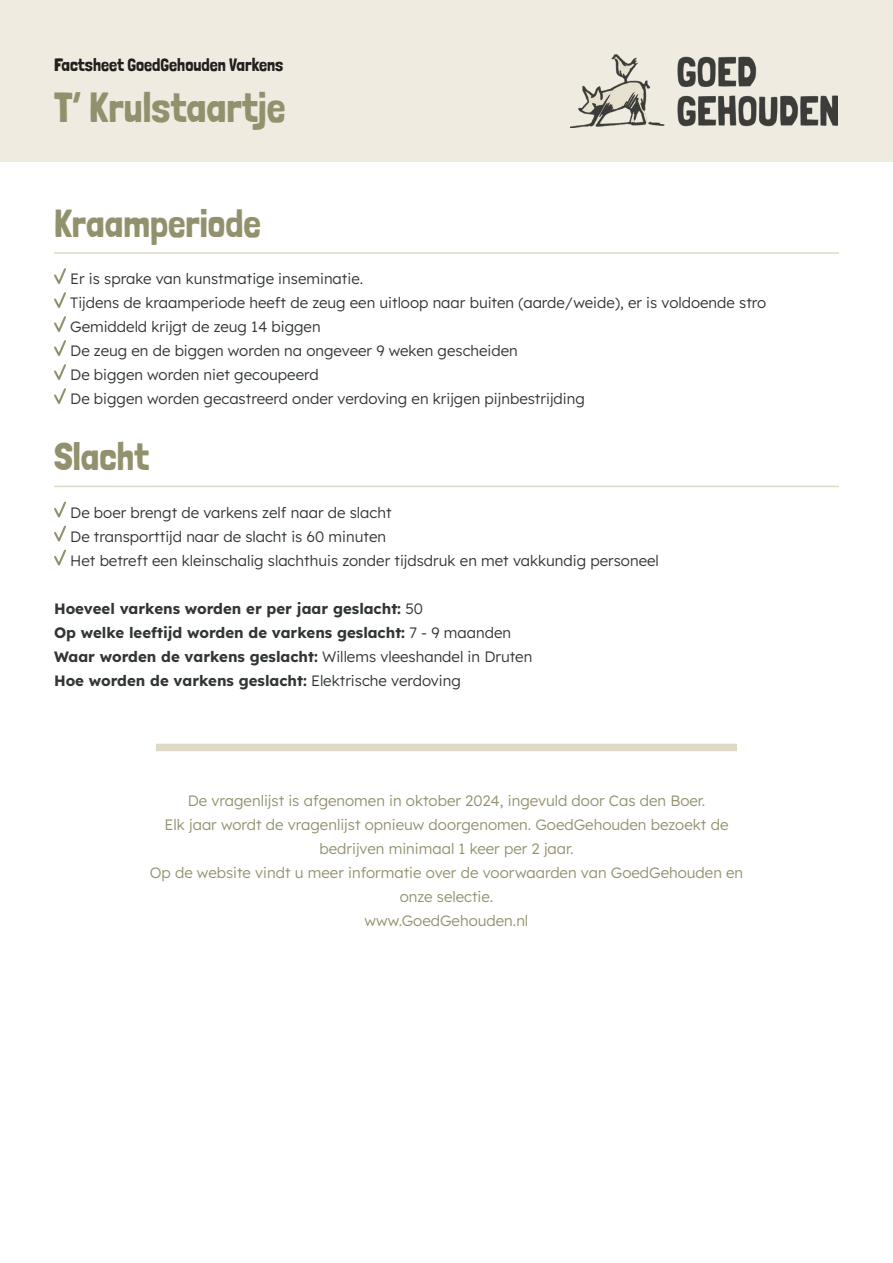
<style>
.page{position:relative;width:893px;height:1263px;background:#fff}
.page>*{position:absolute;margin:0;border:0;box-sizing:border-box;transform-origin:0 0}
.t1{font:42px "Londrina Solid";color:#93916d}
.Hoofdstuktitel{font:39px "Londrina Solid";color:#93916d}
.Body_tekst{font:18px "Londrina Solid";color:#231f20}
.Body_tekst-2{font:300 15px "Lexend";color:#313635}
.Body_tekst-3{font:300 15px/24px "Lexend";color:#93916d;text-align:center}
.Body_tekst-4{font:700 15px "Lexend";color:#313635}
.s1{font-weight:300}
</style>
<div class="page">
<hr style="left:54px;top:252px;width:785px;height:2px;background:#dedac5">
<svg style="left:54px;top:268px;width:12px;height:136px"></svg>
<hr style="left:54px;top:486px;width:785px;height:1px;background:#dedac5">
<svg style="left:54px;top:501px;width:12px;height:65px"></svg>
<div style="left:156px;top:744px;width:581px;height:7px;background:#dedac5"></div>
<div style="left:0;top:0;width:893px;height:162px;background:#efebe0"></div>
<img style="left:570px;top:54px;width:267px;height:73px">
<p class="Body_tekst" style="left:54px;top:54px;width:231px">Factsheet GoedGehouden Varkens</p>
<p class="t1" style="left:54px;top:83px;width:233px">T’ Krulstaartje</p>
<p class="Hoofdstuktitel" style="left:54px;top:200px;width:208px">Kraamperiode</p>
<p class="Body_tekst-2" style="left:70px;top:268px;width:295px">Er is sprake van kunstmatige inseminatie.</p>
<p class="Body_tekst-2" style="left:70px;top:292px;width:698px">Tijdens de kraamperiode heeft de zeug een uitloop naar buiten (aarde/weide), er is voldoende stro</p>
<p class="Body_tekst-2" style="left:70px;top:316px;width:252px">Gemiddeld krijgt de zeug 14 biggen</p>
<p class="Body_tekst-2" style="left:70px;top:340px;width:449px">De zeug en de biggen worden na ongeveer 9 weken gescheiden</p>
<p class="Body_tekst-2" style="left:70px;top:364px;width:250px">De biggen worden niet gecoupeerd</p>
<p class="Body_tekst-2" style="left:70px;top:388px;width:516px">De biggen worden gecastreerd onder verdoving en krijgen pijnbestrijding</p>
<p class="Hoofdstuktitel" style="left:54px;top:434px;width:97px">Slacht</p>
<p class="Body_tekst-2" style="left:70px;top:501px;width:323px">De boer brengt de varkens zelf naar de slacht</p>
<p class="Body_tekst-2" style="left:70px;top:525px;width:317px">De transporttijd naar de slacht is 60 minuten</p>
<p class="Body_tekst-2" style="left:70px;top:549px;width:590px">Het betreft een kleinschalig slachthuis zonder tijdsdruk en met vakkundig personeel</p>
<p class="Body_tekst-4" style="left:54px;top:596px;width:371px">Hoeveel varkens worden er per jaar geslacht: <span class="s1">50</span></p>
<p class="Body_tekst-4" style="left:54px;top:620px;width:459px">Op welke leeftijd worden de varkens geslacht: <span class="s1">7 - 9 maanden</span></p>
<p class="Body_tekst-4" style="left:54px;top:644px;width:480px">Waar worden de varkens geslacht: <span class="s1">Willems vleeshandel in Druten</span></p>
<p class="Body_tekst-4" style="left:54px;top:668px;width:408px">Hoe worden de varkens geslacht: <span class="s1">Elektrische verdoving</span></p>
<p class="Body_tekst-3" style="left:165px;top:787px;width:565px">De vragenlijst is afgenomen in oktober 2024, ingevuld door Cas den Boer.<br>Elk jaar wordt de vragenlijst opnieuw doorgenomen. GoedGehouden bezoekt de bedrijven minimaal 1 keer per 2 jaar.</p>
<p class="Body_tekst-3" style="left:150px;top:859px;width:595px">Op de website vindt u meer informatie over de voorwaarden van GoedGehouden en onze selectie.</p>
<p class="Body_tekst-3" style="left:365px;top:907px;width:165px">www.GoedGehouden.nl</p>
</div>
